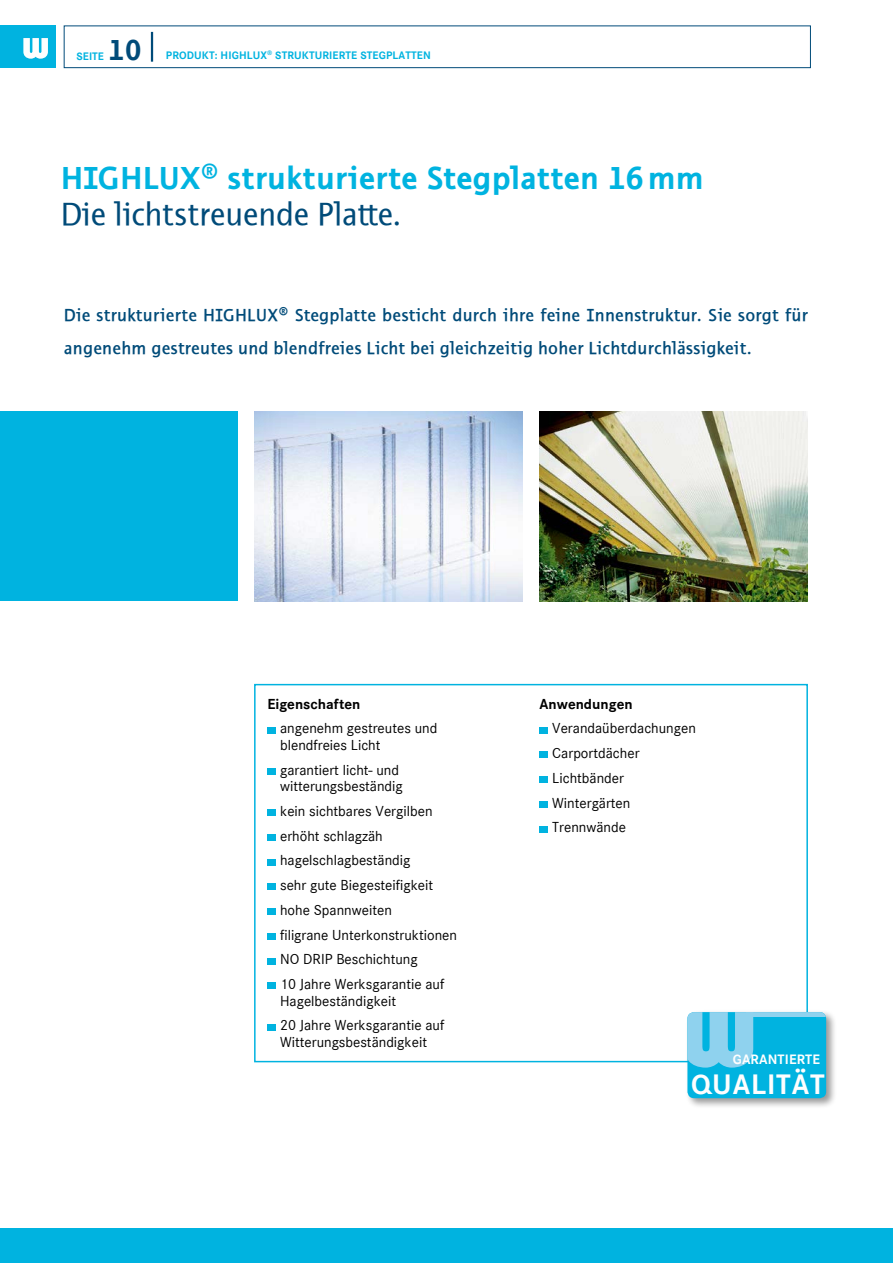
<style>
.page{position:relative;width:893px;height:1263px;background:#fff}
.page>*{position:absolute;margin:0;border:0;box-sizing:border-box;transform-origin:0 0}
.t1{font:700 33px "Thordis Sans EF";color:#00b3e0}
.t2{font:33px "Thordis Sans EF";letter-spacing:-.005em;color:#004b79}
.t3{font:700 30px "Thordis Sans EF";color:#004b79}
.t4{font:700 29.1px "Corporate S";letter-spacing:.03em;color:#fefefe}
.t5{font:600 18px/33px "Thordis Sans EF";letter-spacing:.015em;color:#004b79}
.t6{font:15px/24.8px "Corporate S";color:#000}
.t7{font:700 15px "Corporate S";color:#000}
.t8{font:700 14.1px "Corporate S";letter-spacing:.01em;color:#fefefe}
.t9{font:700 11.25px "Corporate S";letter-spacing:.01em;color:#00b3e0}
</style>
<div class="page">
<div style="left:0;top:1229px;width:893px;height:34px;background:#00b3e0"></div>
<div style="left:0;top:26px;width:55px;height:42px;background:#00b3e0"></div>
<svg style="left:23px;top:38px;width:25px;height:21px"></svg>
<hr style="left:151px;top:32px;width:2px;height:30px;background:#004b79">
<div style="left:64px;top:26px;width:747px;height:42px;border:1px solid #004b79"></div>
<div style="left:254px;top:684px;width:554px;height:378px;border:2px solid #00b3e0"></div>
<div style="left:0;top:412px;width:237px;height:189px;background:#00b3e0"></div>
<div style="left:267px;top:727px;width:9px;height:6px;background:#00b3e0"></div>
<div style="left:267px;top:768px;width:9px;height:7px;background:#00b3e0"></div>
<div style="left:267px;top:809px;width:9px;height:7px;background:#00b3e0"></div>
<div style="left:267px;top:834px;width:9px;height:7px;background:#00b3e0"></div>
<div style="left:267px;top:859px;width:9px;height:6px;background:#00b3e0"></div>
<div style="left:267px;top:884px;width:9px;height:6px;background:#00b3e0"></div>
<div style="left:267px;top:908px;width:9px;height:7px;background:#00b3e0"></div>
<div style="left:267px;top:933px;width:9px;height:7px;background:#00b3e0"></div>
<div style="left:267px;top:958px;width:9px;height:6px;background:#00b3e0"></div>
<div style="left:267px;top:983px;width:9px;height:6px;background:#00b3e0"></div>
<div style="left:267px;top:1024px;width:9px;height:6px;background:#00b3e0"></div>
<div style="left:539px;top:727px;width:9px;height:6px;background:#00b3e0"></div>
<div style="left:539px;top:752px;width:9px;height:6px;background:#00b3e0"></div>
<div style="left:539px;top:776px;width:9px;height:7px;background:#00b3e0"></div>
<div style="left:539px;top:801px;width:9px;height:7px;background:#00b3e0"></div>
<div style="left:539px;top:826px;width:9px;height:6px;background:#00b3e0"></div>
<img style="left:539px;top:412px;width:269px;height:189px">
<div style="left:685px;top:1009px;width:152px;height:100px;background:#000;opacity:.4"></div>
<div style="left:687px;top:1012px;width:139px;height:86px;background:#00b3e0;border-radius:7px"></div>
<svg style="left:687px;top:1012px;width:66px;height:55px"></svg>
<div style="left:746px;top:1012px;width:80px;height:5px;background:#8fd2ee"></div>
<img style="left:254px;top:412px;width:268px;height:189px">
<h2 class="t3" style="left:108px;top:33px;width:35px">10</h2>
<p class="t9" style="left:166px;top:48px;width:266px">PRODUKT: HIGHLUX<sup>®</sup> STRUKTURIERTE STEGPLATTEN</p>
<p class="t9" style="left:77px;top:48px;width:29px">SEITE</p>
<h1 class="t1" style="left:61px;top:160px;width:644px">HIGHLUX® strukturierte Stegplatten 16mm</h1>
<h1 class="t2" style="left:61px;top:196px;width:342px">Die lichtstreuende Platte.</h1>
<p class="t5" style="left:64px;top:298px;width:746px">Die strukturierte HIGHLUX® Stegplatte besticht durch ihre feine Innenstruktur. Sie sorgt für angenehm gestreutes und blendfreies Licht bei gleichzeitig hoher Lichtdurchlässigkeit.</p>
<p class="t7" style="left:267px;top:693px;width:95px">Eigenschaften</p>
<p class="t6" style="left:280px;top:720px;width:159px;line-height:16.5px">angenehm gestreutes und blendfreies Licht</p>
<p class="t6" style="left:280px;top:761px;width:124px;line-height:16.5px">garantiert licht- und witterungsbeständig</p>
<p class="t6" style="left:280px;top:798px;width:179px">kein sichtbares Vergilben erhöht schlagzäh hagelschlagbeständig<br>sehr gute Biegesteifigkeit hohe Spannweiten<br>filigrane Unterkonstruktionen<br>NO DRIP Beschichtung<br>10 Jahre Werksgarantie auf</p>
<p class="t6" style="left:280px;top:988px;width:166px">Hagelbeständigkeit<br>20 Jahre Werksgarantie auf</p>
<p class="t6" style="left:280px;top:1029px;width:148px">Witterungsbeständigkeit</p>
<p class="t7" style="left:539px;top:693px;width:95px">Anwendungen</p>
<p class="t6" style="left:552px;top:715px;width:145px">Verandaüberdachungen<br>Carportdächer<br>Lichtbänder<br>Wintergärten<br>Trennwände</p>
<p class="t8" style="left:733px;top:1050px;width:89px">GARANTIERTE</p>
<h3 class="t4" style="left:691px;top:1064px;width:135px">QUALITÄT</h3>
</div>
